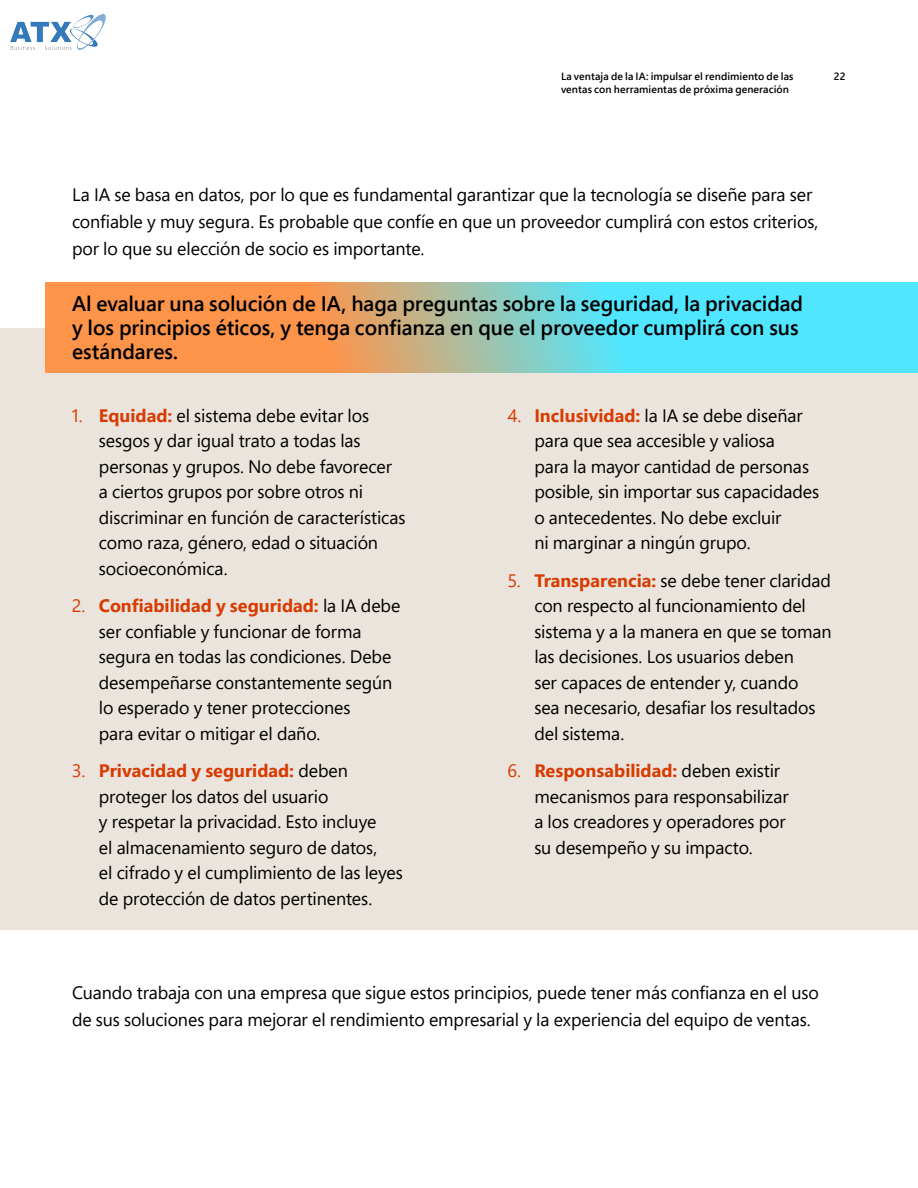
<style>
.page{position:relative;width:918px;height:1188px;background:#fff}
.page>*{position:absolute;margin:0;border:0;box-sizing:border-box;transform-origin:0 0}
.SH1{font:600 21px/24px "Segoe Pro";letter-spacing:-.005em;color:#000}
.Body_copy{font:18px/25.5px "Segoe Pro";letter-spacing:-.005em;color:#000}
.t1{font:600 10.5px/13.5px "Segoe Pro";letter-spacing:.01em;color:#000}
.s1{color:#d83b01}
.s2{font-weight:700;color:#d83b01}
</style>
<div class="page">
<div style="left:0;top:329px;width:918px;height:601px;background:#eae4dc"></div>
<svg style="left:45px;top:282px;width:873px;height:90px;background:#a4bea7"></svg>
<img style="left:10px;top:14px;width:95px;height:35px">
<p class="t1" style="left:561px;top:69px;width:234px">La ventaja de la IA: impulsar el rendimiento de las ventas con herramientas de próxima generación</p>
<p class="t1" style="left:834px;top:69px;width:13px">22</p>
<p class="Body_copy" style="left:72px;top:181px;width:748px;line-height:27px">La IA se basa en datos, por lo que es fundamental garantizar que la tecnología se diseñe para ser confiable y muy segura. Es probable que confíe en que un proveedor cumplirá con estos criterios, por lo que su elección de socio es importante.</p>
<p class="SH1" style="left:72px;top:291px;width:733px">Al evaluar una solución de IA, haga preguntas sobre la seguridad, la privacidad y los principios éticos, y tenga confianza en que el proveedor cumplirá con sus estándares.</p>
<p class="Body_copy" style="left:99px;top:402px;width:308px;text-indent:-27px"><span class="s1">1.</span> <span class="s2">Equidad:</span> el sistema debe evitar los sesgos y dar igual trato a todas las personas y grupos. No debe favorecer a ciertos grupos por sobre otros ni discriminar en función de características como raza, género, edad o situación socioeconómica.</p>
<p class="Body_copy" style="left:99px;top:593px;width:303px;text-indent:-27px"><span class="s1">2.</span> <span class="s2">Confiabilidad y seguridad:</span> la IA debe ser confiable y funcionar de forma segura en todas las condiciones. Debe desempeñarse constantemente según lo esperado y tener protecciones<br>para evitar o mitigar el daño.</p>
<p class="Body_copy" style="left:99px;top:758px;width:305px;text-indent:-27px"><span class="s1">3.</span> <span class="s2">Privacidad y seguridad:</span> deben proteger los datos del usuario<br>y respetar la privacidad. Esto incluye<br>el almacenamiento seguro de datos,<br>el cifrado y el cumplimiento de las leyes de protección de datos pertinentes.</p>
<p class="Body_copy" style="left:534px;top:402px;width:286px;text-indent:-27px"><span class="s1">4.</span> <span class="s2">Inclusividad:</span> la IA se debe diseñar para que sea accesible y valiosa<br>para la mayor cantidad de personas posible, sin importar sus capacidades o antecedentes. No debe excluir<br>ni marginar a ningún grupo.</p>
<p class="Body_copy" style="left:534px;top:567px;width:299px;text-indent:-27px"><span class="s1">5.</span> <span class="s2">Transparencia:</span> se debe tener claridad con respecto al funcionamiento del sistema y a la manera en que se toman las decisiones. Los usuarios deben<br>ser capaces de entender y, cuando<br>sea necesario, desafiar los resultados del sistema.</p>
<p class="Body_copy" style="left:534px;top:758px;width:256px;text-indent:-27px"><span class="s1">6.</span> <span class="s2">Responsabilidad:</span> deben existir mecanismos para responsabilizar a los creadores y operadores por su desempeño y su impacto.</p>
<p class="Body_copy" style="left:72px;top:979px;width:748px;line-height:27px">Cuando trabaja con una empresa que sigue estos principios, puede tener más confianza en el uso de sus soluciones para mejorar el rendimiento empresarial y la experiencia del equipo de ventas.</p>
</div>
